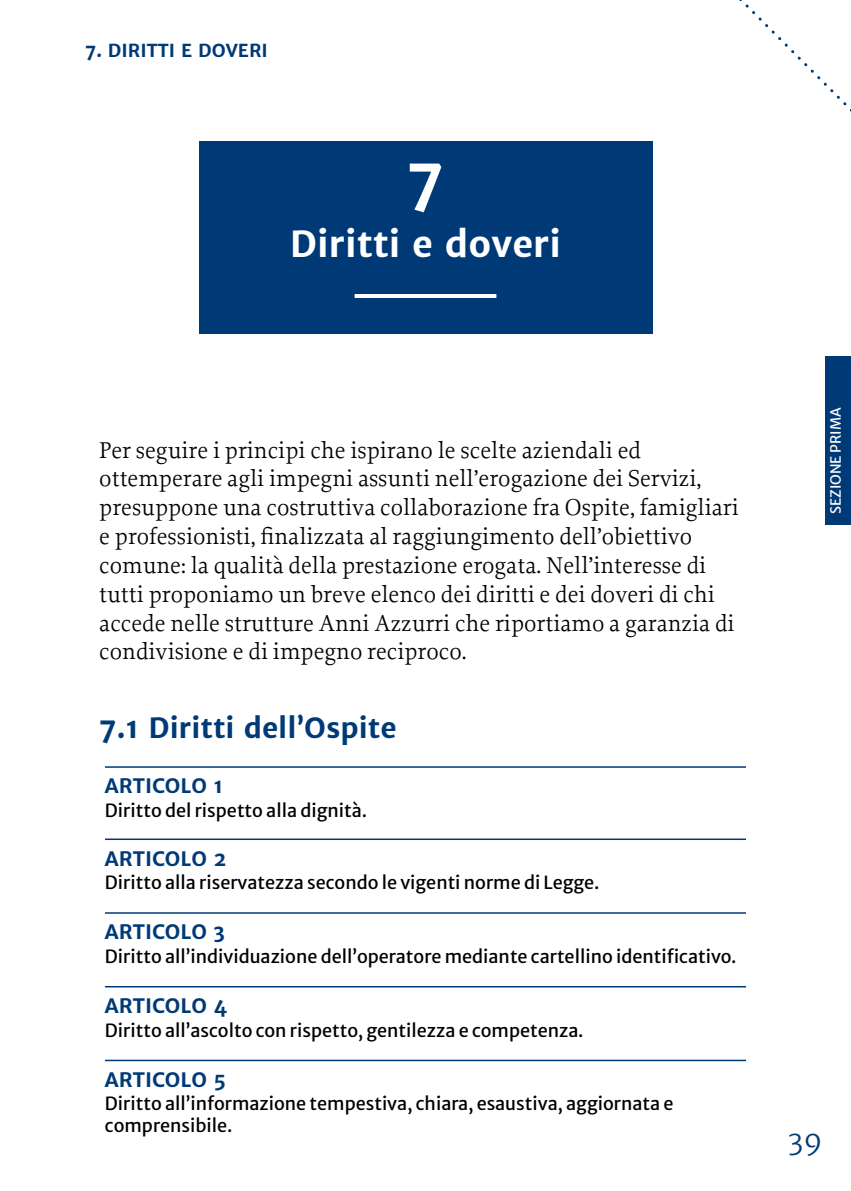
<style>
.page{position:relative;width:851px;height:1191px;background:#fff}
.page>*{position:absolute;margin:0;border:0;box-sizing:border-box;transform-origin:0 0}
.t1{font:700 60px "Merriweather Sans";color:#fff}
.t2{font:700 36px "Merriweather Sans";color:#fff}
.t3{font:700 28px "Merriweather Sans";color:#003a76}
.t4{font:300 28px "Merriweather Sans";color:#003a76}
.t5{font:24px/28.8px "Proforma";color:#000}
.t6{font:700 20px "Merriweather Sans";color:#003a76}
.t7{font:18px/21.6px "Merriweather Sans";color:#000}
.t8{font:700 18px "Merriweather Sans";color:#003a76}
.t9{font:14px "Merriweather Sans";color:#fff}
</style>
<div class="page">
<svg style="left:652px;top:0;width:199px;height:203px"></svg>
<div style="left:824px;top:356px;width:26px;height:168px;background:#003a76"></div>
<hr style="left:105px;top:766px;width:641px;height:2px;background:#003a76">
<hr style="left:105px;top:838px;width:641px;height:2px;background:#003a76">
<hr style="left:105px;top:912px;width:641px;height:1px;background:#003a76">
<hr style="left:105px;top:986px;width:641px;height:1px;background:#003a76">
<hr style="left:105px;top:1059px;width:641px;height:2px;background:#003a76">
<div style="left:198px;top:141px;width:454px;height:192px;background:#003a76"></div>
<hr style="left:354px;top:294px;width:142px;height:4px;background:#fff">
<p class="t8" style="left:85px;top:38px;width:184px">7. DIRITTI E DOVERI</p>
<h1 class="t1" style="left:406px;top:140px;width:39px">7</h1>
<h2 class="t2" style="left:290px;top:220px;width:273px">Diritti e doveri</h2>
<p class="t5" style="left:99px;top:435px;width:641px">Per seguire i principi che ispirano le scelte aziendali ed ottemperare agli impegni assunti nell’erogazione dei Servizi, presuppone una costruttiva collaborazione fra Ospite, famigliari e professionisti, finalizzata al raggiungimento dell’obiettivo comune: la qualità della prestazione erogata. Nell’interesse di tutti proponiamo un breve elenco dei diritti e dei doveri di chi accede nelle strutture Anni Azzurri che riportiamo a garanzia di condivisione e di impegno reciproco.</p>
<p class="t3" style="left:99px;top:709px;width:299px">7.1 Diritti dell’Ospite</p>
<p class="t6" style="left:105px;top:773px;width:120px">ARTICOLO 1</p>
<p class="t7" style="left:105px;top:797px;width:263px">Diritto del rispetto alla dignità.</p>
<p class="t6" style="left:105px;top:845px;width:123px">ARTICOLO 2</p>
<p class="t7" style="left:105px;top:869px;width:496px">Diritto alla riservatezza secondo le vigenti norme di Legge.</p>
<p class="t6" style="left:105px;top:919px;width:121px">ARTICOLO 3</p>
<p class="t7" style="left:105px;top:943px;width:633px">Diritto all’individuazione dell’operatore mediante cartellino identificativo.</p>
<p class="t6" style="left:105px;top:993px;width:124px">ARTICOLO 4</p>
<p class="t7" style="left:105px;top:1017px;width:480px">Diritto all’ascolto con rispetto, gentilezza e competenza.</p>
<p class="t6" style="left:105px;top:1066px;width:123px">ARTICOLO 5</p>
<p class="t7" style="left:105px;top:1090px;width:570px">Diritto all’informazione tempestiva, chiara, esaustiva, aggiornata e comprensibile.</p>
<p class="t9" style="left:823px;top:514px;width:108px;rotate:-90deg">SEZIONE PRIMA</p>
<p class="t4" style="left:787px;top:1123px;width:36px">39</p>
</div>
